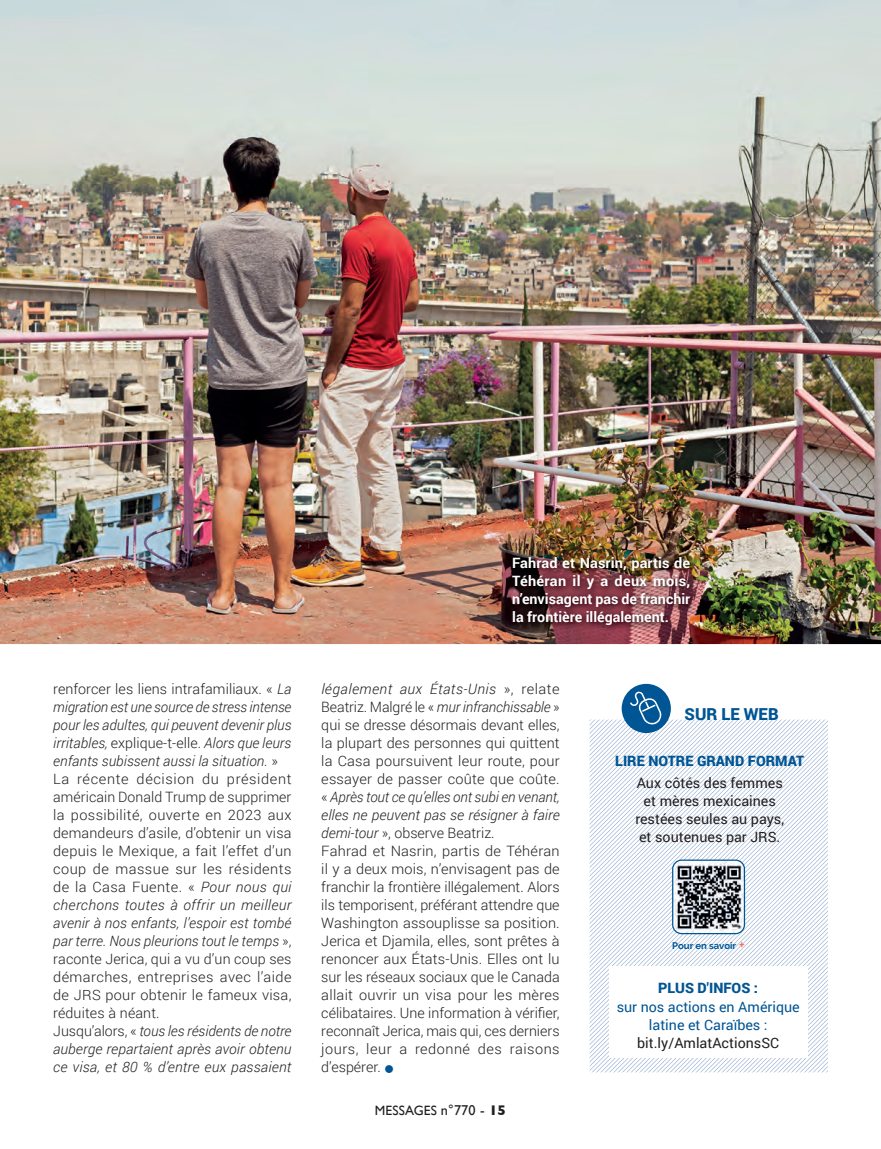
<style>
.page{position:relative;width:881px;height:1149px;background:#fff}
.page>*{position:absolute;margin:0;border:0;box-sizing:border-box;transform-origin:0 0}
.t1{font:900 16.5px "Roboto";color:#005594}
.t2{font:300 14.25px/18px "Roboto";letter-spacing:.005em;color:#231f20}
.t3{font:14.25px/18px "Roboto";color:#231f20;text-align:center}
.t4{font:700 14.25px/18px "Roboto";color:#fff;text-align:justify}
.t5{font:14.25px/18px "Roboto";color:#005594;text-align:center}
.t6{font:900 14.25px "Roboto";color:#005594}
.t7{font:13.5px "Gill Sans";letter-spacing:.01em;color:#231f20}
.t8{font:700 9.6px "Raleway";color:#005594}
.s1{font-style:italic}
.s2{color:#005594}
.s3{font-size:14.25px}
.s4{font-weight:700;font-size:14.25px}
.s5{font-weight:500;font-size:15px;color:#f26b50}
</style>
<div class="page">
<img style="left:0;top:0;width:880px;height:644px">
<img style="left:589px;top:719px;width:238px;height:352px">
<div style="left:608px;top:966px;width:199px;height:91px;background:#fff"></div>
<div style="left:621px;top:683px;width:49px;height:49px;background:#005594;border-radius:50%"></div>
<svg style="left:629px;top:690px;width:33px;height:34px"></svg>
<img style="left:672px;top:859px;width:72px;height:74px">
<div style="left:671px;top:859px;width:73px;height:74px;border:1px solid #005594;border-radius:9px"></div>
<img style="left:506px;top:550px;width:193px;height:84px">
<p class="t4" style="left:512px;top:553px;width:179px">Fahrad et Nasrin, partis de Téhéran il y a deux mois, n’envisagent pas de franchir la frontière illégalement.</p>
<p class="t2" style="left:53px;top:679px;width:240px">renforcer les liens intrafamiliaux. « <span class="s1">La migration est une source de stress intense pour les adultes, qui peuvent devenir plus irritables,</span> explique-t-elle. <span class="s1">Alors que leurs enfants subissent aussi la situation.</span> » La récente décision du président américain Donald Trump de supprimer la possibilité, ouverte en 2023 aux demandeurs d’asile, d’obtenir un visa depuis le Mexique, a fait l’effet d’un coup de massue sur les résidents de la Casa Fuente. « <span class="s1">Pour nous qui cherchons toutes à offrir un meilleur avenir à nos enfants, l’espoir est tombé par terre. Nous pleurions tout le temps</span> », raconte Jerica, qui a vu d’un coup ses démarches, entreprises avec l’aide de JRS pour obtenir le fameux visa, réduites à néant.<br>Jusqu’alors, « <span class="s1">tous les résidents de notre auberge repartaient après avoir obtenu ce visa, et 80 % d’entre eux passaient</span></p>
<p class="t2" style="left:321px;top:679px;width:240px"><span class="s1">légalement aux États-Unis</span> », relate Beatriz. Malgré le « <span class="s1">mur infranchissable</span> » qui se dresse désormais devant elles, la plupart des personnes qui quittent la Casa poursuivent leur route, pour essayer de passer coûte que coûte. « <span class="s1">Après tout ce qu’elles ont subi en venant, elles ne peuvent pas se résigner à faire demi-tour</span> », observe Beatriz.<br>Fahrad et Nasrin, partis de Téhéran il y a deux mois, n’envisagent pas de franchir la frontière illégalement. Alors ils temporisent, préférant attendre que Washington assouplisse sa position.<br>Jerica et Djamila, elles, sont prêtes à renoncer aux États-Unis. Elles ont lu sur les réseaux sociaux que le Canada allait ouvrir un visa pour les mères célibataires. Une information à vérifier, reconnaît Jerica, mais qui, ces derniers jours, leur a redonné des raisons d’espérer. <span class="s2">●</span></p>
<p class="t7" style="left:375px;top:1101px;width:133px">MESSAGES <span class="s3">n°770 -</span> <span class="s4">15</span></p>
<p class="t1" style="left:684px;top:701px;width:95px">SUR LE WEB</p>
<p class="t6" style="left:615px;top:750px;width:190px">LIRE NOTRE GRAND FORMAT</p>
<p class="t3" style="left:635px;top:773px;width:150px">Aux côtés des femmes et mères mexicaines restées seules au pays, et soutenues par JRS.</p>
<p class="t8" style="left:672px;top:939px;width:74px">Pour en savoir <span class="s5">+</span></p>
<p class="t6" style="left:658px;top:977px;width:101px">PLUS D'INFOS :</p>
<p class="t5" style="left:616px;top:997px;width:184px">sur nos actions en Amérique latine et Caraïbes :</p>
<p class="t3" style="left:637px;top:1033px;width:144px">bit.ly/AmlatActionsSC</p>
</div>
